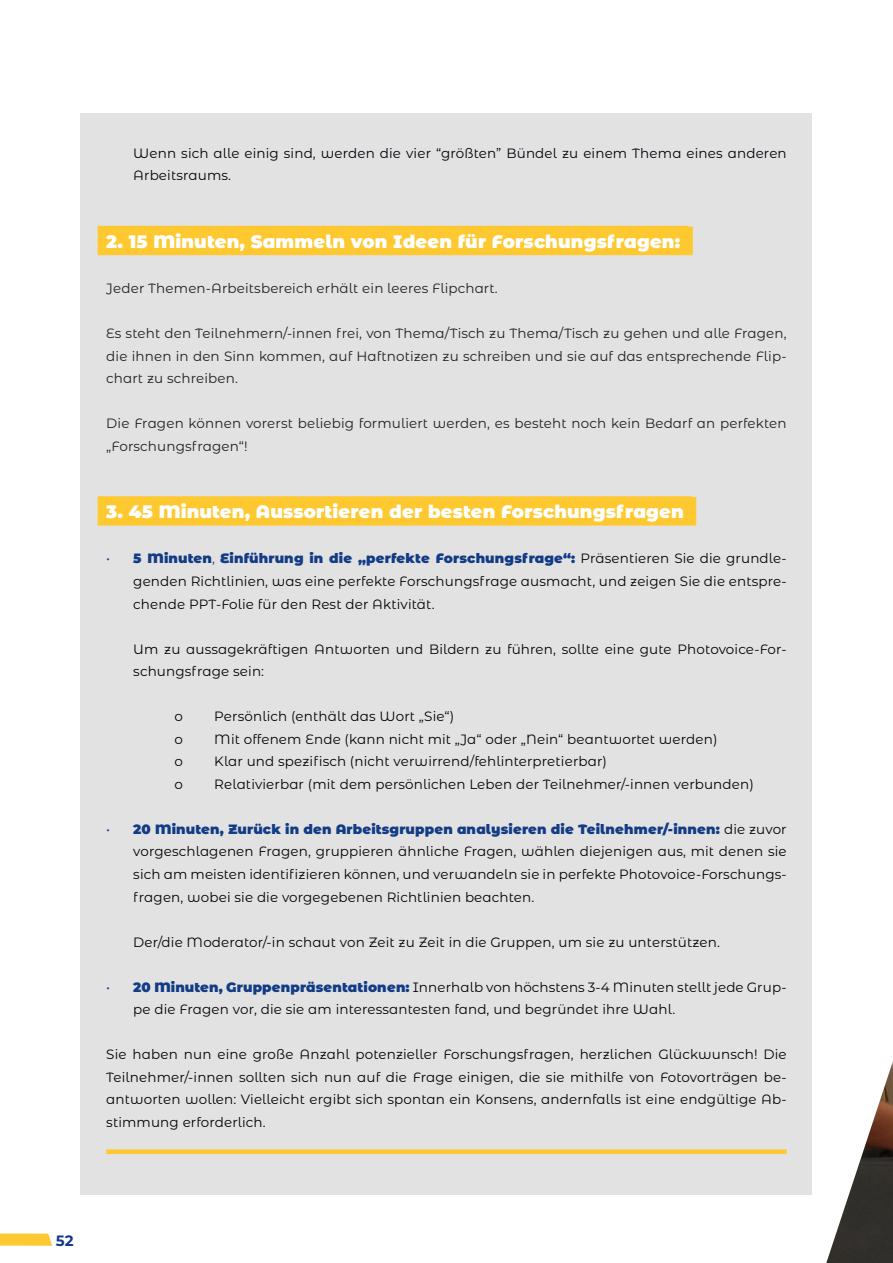
<style>
.page{position:relative;width:893px;height:1263px;background:#fff}
.page>*{position:absolute;margin:0;border:0;box-sizing:border-box;transform-origin:0 0}
.Zwischenüberschrift{font:900 18px "Montserrat Alternates";letter-spacing:.01em;color:#fff}
.t1{font:700 15px "Montserrat Alternates";color:#133a86}
.Fließtext{font:13.5px/22.5px "Montserrat Alternates";letter-spacing:.01em;color:#020305;text-align:justify}
.Fließtext-2{font:13.5px/22.5px "Montserrat Alternates";letter-spacing:.01em;color:#231f20;text-align:justify}
.t2{font:13.5px/22.5px "Montserrat Alternates";letter-spacing:.01em;color:#000208}
.s1{color:#133c86}
.s2{font-weight:900;color:#133c86}
</style>
<div class="page">
<div style="left:81px;top:113px;width:731px;height:1081px;background:#e2e2e2"></div>
<div style="left:98px;top:226px;width:591px;height:28px;background:#fec930"></div>
<div style="left:98px;top:227px;width:595px;height:28px;background:#fec930"></div>
<div style="left:98px;top:496px;width:594px;height:29px;background:#f6cf5d"></div>
<div style="left:98px;top:497px;width:598px;height:29px;background:#fec930"></div>
<div style="left:106px;top:1149px;width:681px;height:5px;background:#fec930"></div>
<img style="left:826px;top:1061px;width:67px;height:202px">
<svg style="left:0;top:1233px;width:52px;height:13px"></svg>
<p class="t2" style="left:133px;top:141px;width:655px">Wenn sich alle einig sind, werden die vier “größten” Bündel zu einem Thema eines anderen<br>Arbeitsraums.</p>
<p class="Zwischenüberschrift" style="left:106px;top:228px;width:575px">2. 15 Minuten, Sammeln von Ideen für Forschungsfragen:</p>
<p class="Fließtext-2" style="left:106px;top:276px;width:393px">Jeder Themen-Arbeitsbereich erhält ein leeres Flipchart.</p>
<p class="Fließtext-2" style="left:106px;top:322px;width:682px">Es steht den Teilnehmern/-innen frei, von Thema/Tisch zu Thema/Tisch zu gehen und alle Fragen, die ihnen in den Sinn kommen, auf Haftnotizen zu schreiben und sie auf das entsprechende Flip&shy;chart zu schreiben.</p>
<p class="Fließtext-2" style="left:106px;top:412px;width:682px">Die Fragen können vorerst beliebig formuliert werden, es besteht noch kein Bedarf an perfekten „Forschungsfragen“!</p>
<p class="Zwischenüberschrift" style="left:106px;top:498px;width:579px">3. 45 Minuten, Aussortieren der besten Forschungsfragen</p>
<p class="Fließtext" style="left:133px;top:547px;width:655px;text-indent:-27px"><span class="s1">•</span> <span class="s2">5 Minuten</span><span class="s1">,</span> <span class="s2">Einführung in die „perfekte Forschungsfrage“:</span> Präsentieren Sie die grundle&shy;genden Richtlinien, was eine perfekte Forschungsfrage ausmacht, und zeigen Sie die entspre&shy;chende PPT-Folie für den Rest der Aktivität.</p>
<p class="Fließtext" style="left:133px;top:637px;width:655px">Um zu aussagekräftigen Antworten und Bildern zu führen, sollte eine gute Photovoice-For&shy;schungsfrage sein:</p>
<p class="Fließtext" style="left:174px;top:705px;width:10px">o</p>
<p class="Fließtext" style="left:214px;top:705px;width:241px">Persönlich (enthält das Wort „Sie“)</p>
<p class="Fließtext" style="left:174px;top:727px;width:10px">o</p>
<p class="Fließtext" style="left:214px;top:727px;width:505px">Mit offenem Ende (kann nicht mit „Ja“ oder „Nein“ beantwortet werden)</p>
<p class="Fließtext" style="left:174px;top:750px;width:10px">o</p>
<p class="Fließtext" style="left:214px;top:750px;width:394px">Klar und spezifisch (nicht verwirrend/fehlinterpretierbar)</p>
<p class="Fließtext" style="left:174px;top:772px;width:10px">o</p>
<p class="Fließtext" style="left:214px;top:772px;width:541px">Relativierbar (mit dem persönlichen Leben der Teilnehmer/-innen verbunden)</p>
<p class="Fließtext" style="left:133px;top:817px;width:655px;text-indent:-27px"><span class="s1">•</span> <span class="s2">20 Minuten, Zurück in den Arbeitsgruppen analysieren die Teilnehmer/-innen:</span> die zuvor vorgeschlagenen Fragen, gruppieren ähnliche Fragen, wählen diejenigen aus, mit denen sie sich am meisten identifizieren können, und verwandeln sie in perfekte Photovoice-Forschungs&shy;fragen, wobei sie die vorgegebenen Richtlinien beachten.</p>
<p class="Fließtext" style="left:133px;top:930px;width:588px">Der/die Moderator/-in schaut von Zeit zu Zeit in die Gruppen, um sie zu unterstützen.</p>
<p class="Fließtext" style="left:133px;top:975px;width:655px;text-indent:-27px"><span class="s1">•</span> <span class="s2">20 Minuten, Gruppenpräsentationen:</span> Innerhalb von höchstens 3-4 Minuten stellt jede Grup&shy;pe die Fragen vor, die sie am interessantesten fand, und begründet ihre Wahl.</p>
<p class="Fließtext" style="left:106px;top:1043px;width:682px">Sie haben nun eine große Anzahl potenzieller Forschungsfragen, herzlichen Glückwunsch! Die Teilnehmer/-innen sollten sich nun auf die Frage einigen, die sie mithilfe von Fotovorträgen be&shy;antworten wollen: Vielleicht ergibt sich spontan ein Konsens, andernfalls ist eine endgültige Ab&shy;stimmung erforderlich.</p>
<p class="t1" style="left:56px;top:1230px;width:19px">52</p>
</div>
